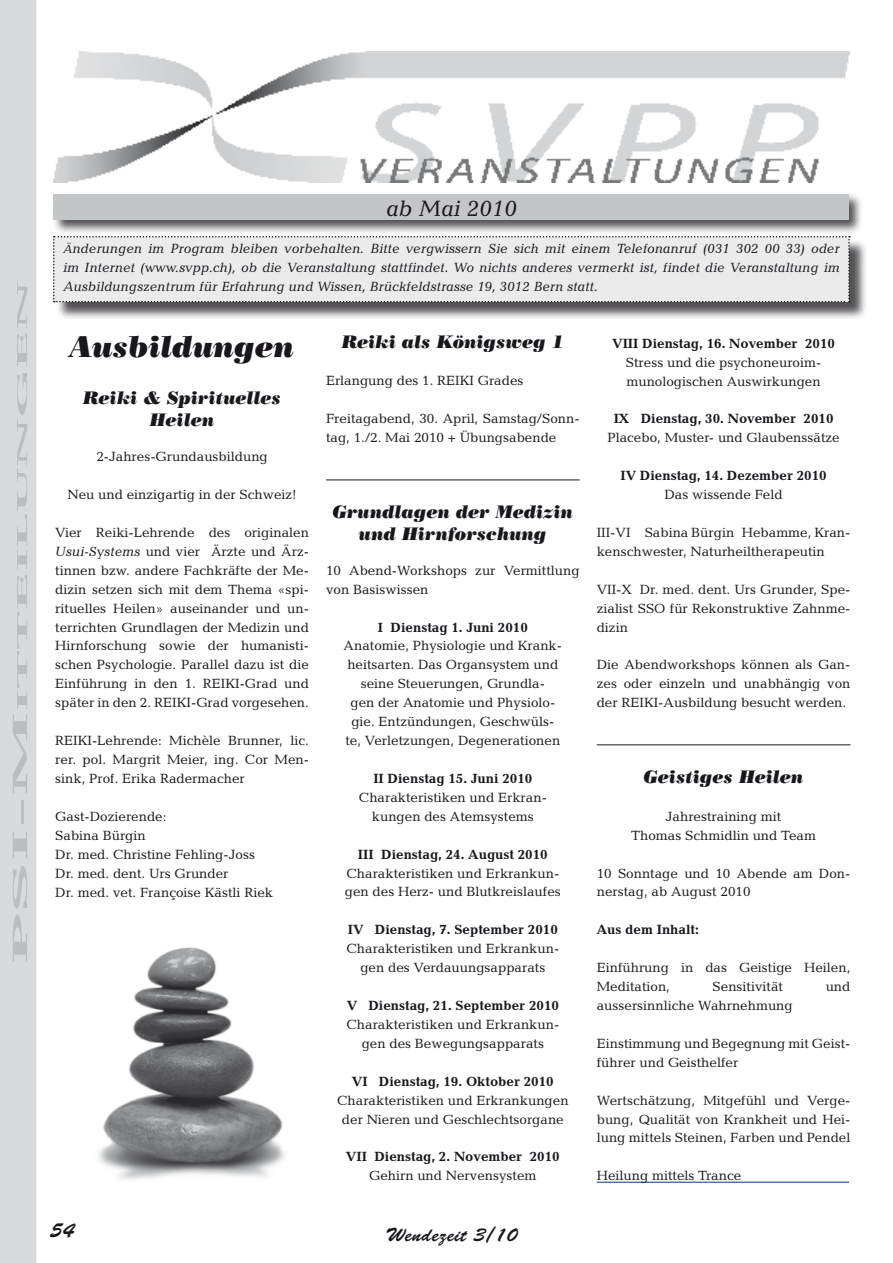
<style>
.page{position:relative;width:893px;height:1263px;background:#fff}
.page>*{position:absolute;margin:0;border:0;box-sizing:border-box;transform-origin:0 0}
.t1{font:italic 30px "Poster Bodoni BT";color:#1a171c}
.t2{font:italic 22.5px "Candida";color:#1a171c}
.t3{font:21px "Brush Script";color:#1a171c}
.t4{font:19.5px "Brush Script";letter-spacing:.025em;color:#1a171c}
.t5{font:italic 18px/21.6px "Poster Bodoni BT";color:#1a171c;text-align:center}
.t6{font:700 14.7px "Candida";color:#bbbdbe;scale:4 1}
.t7{font:13.5px/18.9px "Candida";color:#1a171c}
.t8{font:italic 13.5px/18.9px "Candida";color:#1a171c;text-align:justify}
.t9{font:700 13.5px "Candida";color:#1a171c}
.s1{font-size:21px}
.s2{font-size:12px}
.s3{font-style:italic}
</style>
<div class="page">
<div style="left:0;top:0;width:36px;height:1263px;background:#d9dadb"></div>
<img style="left:54px;top:51px;width:795px;height:131px">
<div style="left:52px;top:192px;width:811px;height:43px;background:#1a171c;opacity:.75"></div>
<div style="left:54px;top:194px;width:795px;height:26px;background:#c4c5c6"></div>
<div style="left:56px;top:239px;width:812px;height:81px;background:#1a171c;opacity:.75"></div>
<div style="left:53px;top:236px;width:797px;height:66px;background:#ebebec"></div>
<hr style="left:597px;top:1182px;width:252px;height:1px;background:#003882">
<hr style="left:597px;top:745px;width:253px;height:1px;background:#1a171c">
<hr style="left:326px;top:480px;width:254px;height:1px;background:#1a171c">
<img style="left:98px;top:947px;width:187px;height:233px">
<p class="t6" style="left:14px;top:964px;width:172px;rotate:-90deg"><span class="s1">PSI-M</span>itteilungen</p>
<h2 class="t2" style="left:386px;top:195px;width:132px">ab Mai 2010</h2>
<p class="t8" style="left:63px;top:239px;width:778px"><span class="s2">Ä</span>nderungen im Program bleiben vorbehalten. Bitte vergwissern Sie sich mit einem Telefonanruf (031 302 00 33) oder im Internet (www.svpp.ch), ob die Veranstaltung stattfindet. Wo nichts anderes vermerkt ist, findet die Veranstaltung im Ausbildungszentrum für Erfahrung und Wissen, Brückfeldstrasse 19, 3012 Bern statt.</p>
<h1 class="t1" style="left:70px;top:328px;width:226px">Ausbildungen</h1>
<h3 class="t5" style="left:83px;top:387px;width:199px">Reiki &amp; Spirituelles<br>Heilen</h3>
<p class="t7" style="left:96px;top:447px;width:173px">2-Jahres-Grundausbildung</p>
<p class="t7" style="left:67px;top:485px;width:231px">Neu und einzigartig in der Schweiz!</p>
<p class="t7" style="left:55px;top:523px;width:255px;text-align:justify">Vier Reiki-Lehrende des originalen <span class="s3">Usui-Systems</span> und vier Ärzte und Ärz&shy;tinnen bzw. andere Fachkräfte der Me&shy;dizin setzen sich mit dem Thema «spi&shy;rituelles Heilen» auseinander und un&shy;terrichten Grundlagen der Medizin und Hirnforschung sowie der humanisti&shy;schen Psychologie. Parallel dazu ist die Einführung in den 1. REIKI-Grad und später in den 2. REIKI-Grad vorgesehen.</p>
<p class="t7" style="left:55px;top:731px;width:255px;text-align:justify">REIKI-Lehrende: Michèle Brunner, lic. rer. pol. Margrit Meier, ing. Cor Men&shy;sink, Prof. Erika Radermacher</p>
<p class="t7" style="left:55px;top:807px;width:219px">Gast-Dozierende:<br>Sabina Bürgin<br>Dr. med. Christine Fehling-Joss<br>Dr. med. dent. Urs Grunder<br>Dr. med. vet. Françoise Kästli Riek</p>
<h3 class="t3" style="left:50px;top:1218px;width:26px">54</h3>
<h3 class="t5" style="left:342px;top:330px;width:224px">Reiki als Königsweg 1</h3>
<p class="t7" style="left:326px;top:371px;width:199px">Erlangung des 1. REIKI Grades</p>
<p class="t7" style="left:326px;top:409px;width:255px">Freitagabend, 30. April, Samstag/Sonn&shy;tag, 1./2. Mai 2010 + Übungsabende</p>
<h3 class="t5" style="left:332px;top:501px;width:242px">Grundlagen der Medizin und Hirnforschung</h3>
<p class="t7" style="left:326px;top:561px;width:255px">10 Abend-Workshops zur Vermittlung von Basiswissen</p>
<p class="t9" style="left:378px;top:619px;width:152px">I Dienstag 1. Juni 2010</p>
<p class="t7" style="left:344px;top:636px;width:220px;text-align:center">Anatomie, Physiologie und Krank&shy;heitsarten. Das Organsystem und seine Steuerungen, Grundla-<br>gen der Anatomie und Physiolo&shy;gie. Entzündungen, Geschwüls&shy;te, Verletzungen, Degenerationen</p>
<p class="t9" style="left:373px;top:771px;width:161px">II Dienstag 15. Juni 2010</p>
<p class="t7" style="left:359px;top:788px;width:190px;text-align:center">Charakteristiken und Erkran&shy;kungen des Atemsystems</p>
<p class="t9" style="left:358px;top:846px;width:191px">III Dienstag, 24. August 2010</p>
<p class="t7" style="left:345px;top:863px;width:218px">Charakteristiken und Erkrankun&shy;gen des Herz- und Blutkreislaufes</p>
<p class="t9" style="left:348px;top:922px;width:212px">IV Dienstag, 7. September 2010</p>
<p class="t7" style="left:346px;top:939px;width:214px;text-align:center">Charakteristiken und Erkrankun&shy;gen des Verdauungsapparats</p>
<p class="t9" style="left:347px;top:998px;width:214px">V Dienstag, 21. September 2010</p>
<p class="t7" style="left:346px;top:1015px;width:214px;text-align:center">Charakteristiken und Erkrankun&shy;gen des Bewegungsapparats</p>
<p class="t9" style="left:352px;top:1073px;width:203px">VI Dienstag, 19. Oktober 2010</p>
<p class="t7" style="left:337px;top:1091px;width:233px;text-align:center">Charakteristiken und Erkrankungen der Nieren und Geschlechtsorgane</p>
<p class="t9" style="left:346px;top:1149px;width:215px">VII Dienstag, 2. November 2010</p>
<p class="t7" style="left:369px;top:1166px;width:169px">Gehirn und Nervensystem</p>
<h3 class="t4" style="left:386px;top:1224px;width:133px">Wendezeit 3/10</h3>
<p class="t9" style="left:612px;top:335px;width:224px">VIII Dienstag, 16. November 2010</p>
<p class="t7" style="left:626px;top:353px;width:197px">Stress und die psychoneuroim&shy;munologischen Auswirkungen</p>
<p class="t9" style="left:614px;top:411px;width:221px">IX Dienstag, 30. November 2010</p>
<p class="t7" style="left:607px;top:428px;width:234px">Placebo, Muster- und Glaubenssätze</p>
<p class="t9" style="left:620px;top:468px;width:208px">IV Dienstag, 14. Dezember 2010</p>
<p class="t7" style="left:664px;top:485px;width:120px">Das wissende Feld</p>
<p class="t7" style="left:597px;top:523px;width:255px">III-VI Sabina Bürgin Hebamme, Kran&shy;kenschwester, Naturheiltherapeutin</p>
<p class="t7" style="left:597px;top:580px;width:255px;text-align:justify">VII-X Dr. med. dent. Urs Grunder, Spe&shy;zialist SSO für Rekonstruktive Zahnme&shy;dizin</p>
<p class="t7" style="left:597px;top:655px;width:255px;text-align:justify">Die Abendworkshops können als Gan&shy;zes oder einzeln und unabhängig von der REIKI-Ausbildung besucht werden.</p>
<h3 class="t5" style="left:643px;top:765px;width:162px">Geistiges Heilen</h3>
<p class="t7" style="left:631px;top:807px;width:186px;text-align:center">Jahrestraining mit<br>Thomas Schmidlin und Team</p>
<p class="t7" style="left:597px;top:863px;width:255px">10 Sonntage und 10 Abende am Don&shy;nerstag, ab August 2010</p>
<p class="t9" style="left:597px;top:922px;width:104px">Aus dem Inhalt:</p>
<p class="t7" style="left:597px;top:958px;width:255px">Einführung in das Geistige Heilen,<br>Meditation,</p>
<p class="t7" style="left:713px;top:977px;width:72px">Sensitivität</p>
<p class="t7" style="left:826px;top:977px;width:26px">und</p>
<p class="t7" style="left:597px;top:996px;width:197px">aussersinnliche Wahrnehmung</p>
<p class="t7" style="left:597px;top:1034px;width:255px">Einstimmung und Begegnung mit Geist&shy;führer und Geisthelfer</p>
<p class="t7" style="left:597px;top:1090px;width:255px;text-align:justify">Wertschätzung, Mitgefühl und Verge&shy;bung, Qualität von Krankheit und Hei&shy;lung mittels Steinen, Farben und Pendel</p>
<p class="t7" style="left:597px;top:1166px;width:146px">Heilung mittels Trance</p>
</div>
